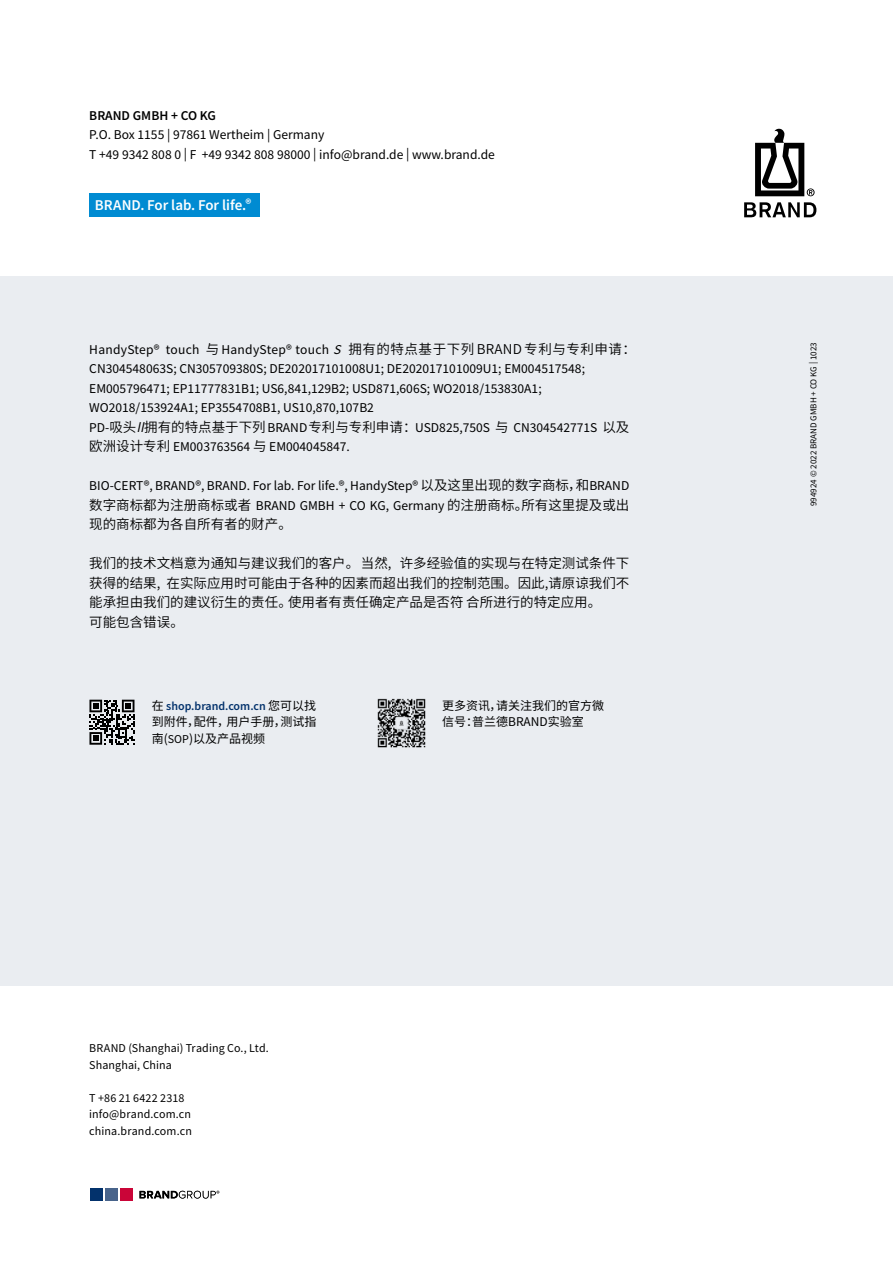
<style>
.page{position:relative;width:893px;height:1263px;background:#fff}
.page>*{position:absolute;margin:0;border:0;box-sizing:border-box;transform-origin:0 0}
.t1{font:600 15px "Source Sans Pro";letter-spacing:-.005em;color:#fff}
.t2{font:13.5px/19.5px "Source Sans Pro";color:#000}
.t3{font:13.5px/19.5px "Source Han Sans CN";color:#000}
.t4{font:600 13.5px "Source Sans Pro";color:#000}
.t5{font:12px/16.5px "Source Sans Pro";letter-spacing:.01em;color:#000}
.t6{font:12px/16.5px "Source Han Sans CN";color:#000}
.t7{font:600 12px "Source Sans Pro";color:#03326c}
.t8{font:9px "Source Sans Pro";color:#000}
.s1{font-size:13.35px}
.s2{font-family:"Source Han Sans CN"}
.s3{font-style:italic}
.s4{font-family:"Source Han Sans CN";font-style:italic}
.s5{font-family:"Source Sans Pro"}
.s6{font-family:"Source Han Sans CN";font-weight:400;color:#000}
</style>
<div class="page">
<div style="left:89px;top:193px;width:170px;height:24px;background:#008bd2"></div>
<svg style="left:744px;top:202px;width:72px;height:15px"></svg>
<svg style="left:755px;top:129px;width:60px;height:67px"></svg>
<div style="left:0;top:276px;width:893px;height:709px;background:#eaedf1"></div>
<svg style="left:140px;top:1191px;width:79px;height:7px"></svg>
<div style="left:120px;top:1188px;width:13px;height:13px;background:#ca0538"></div>
<div style="left:105px;top:1188px;width:13px;height:13px;background:#48648b"></div>
<div style="left:90px;top:1188px;width:13px;height:13px;background:#03326c"></div>
<svg style="left:89px;top:699px;width:46px;height:46px"></svg>
<svg style="left:89px;top:700px;width:45px;height:45px"></svg>
<img style="left:377px;top:698px;width:49px;height:50px">
<p class="t4" style="left:89px;top:106px;width:128px">BRAND GMBH + CO KG</p>
<p class="t2" style="left:89px;top:125px;width:407px">P.O. Box 1155 | 97861 Wertheim | Germany<br>T +49 9342 808 0 | F +49 9342 808 98000 | info@brand.de | www.brand.de</p>
<p class="t1" style="left:95px;top:195px;width:158px">BRAND. For lab. For life.<span class="s1">®</span></p>
<p class="t2" style="left:89px;top:339px;width:548px">HandyStep® touch <span class="s2">与</span>HandyStep® touch <span class="s3">S</span> <span class="s2">拥有的特点基于下列 BRAND专利与专利申请：</span>CN304548063S; CN305709380S; DE202017101008U1; DE202017101009U1; EM004517548; EM005796471; EP11777831B1; US6,841,129B2; USD871,606S; WO2018/153830A1; WO2018/153924A1; EP3554708B1, US10,870,107B2<br>PD-<span class="s2">吸头</span><span class="s4">II</span><span class="s2">拥有的特点基于下列</span>BRAND<span class="s2">专利与专利申请：</span>USD825,750S <span class="s2">与</span> CN304542771S <span class="s2">以及欧洲设计专利</span> EM003763564 <span class="s2">与</span> EM004045847.</p>
<p class="t2" style="left:89px;top:476px;width:541px">BIO-CERT®, BRAND®, BRAND. For lab. For life.®, HandyStep® <span class="s2">以及这里出现的数字商标，和</span>BRAND</p>
<p class="t3" style="left:89px;top:495px;width:541px">数字商标都为注册商标或者 <span class="s5">BRAND GMBH + CO KG, Germany</span> 的注册商标。所有这里提及或出现的商标都为各自所有者的财产。</p>
<p class="t3" style="left:89px;top:554px;width:542px">我们的技术文档意为通知与建议我们的客户。 当然, 许多经验值的实现与在特定测试条件下获得的结果, 在实际应用时可能由于各种的因素而超出我们的控制范围。因此,请原谅我们不能承担由我们的建议衍生的责任。使用者有责任确定产品是否符合所进行的特定应用。<br>可能包含错误。</p>
<p class="t7" style="left:152px;top:698px;width:166px"><span class="s6">在</span> shop.brand.com.cn <span class="s6">您可以找</span></p>
<p class="t6" style="left:152px;top:714px;width:166px">到附件，配件，用户手册，测试指南(<span class="s5">SOP</span>)以及产品视频</p>
<p class="t5" style="left:89px;top:1040px;width:181px">BRAND (Shanghai) Trading Co., Ltd.<br>Shanghai, China</p>
<p class="t5" style="left:89px;top:1089px;width:104px">T +86 21 6422 2318 info@brand.com.cn china.brand.com.cn</p>
<p class="t6" style="left:442px;top:697px;width:163px">更多资讯，请关注我们的官方微信号：普兰德BRAND实验室</p>
<p class="t8" style="left:808px;top:506px;width:165px;rotate:-90deg">994924 © 2022 BRAND GMBH + CO KG | 1023</p>
</div>
